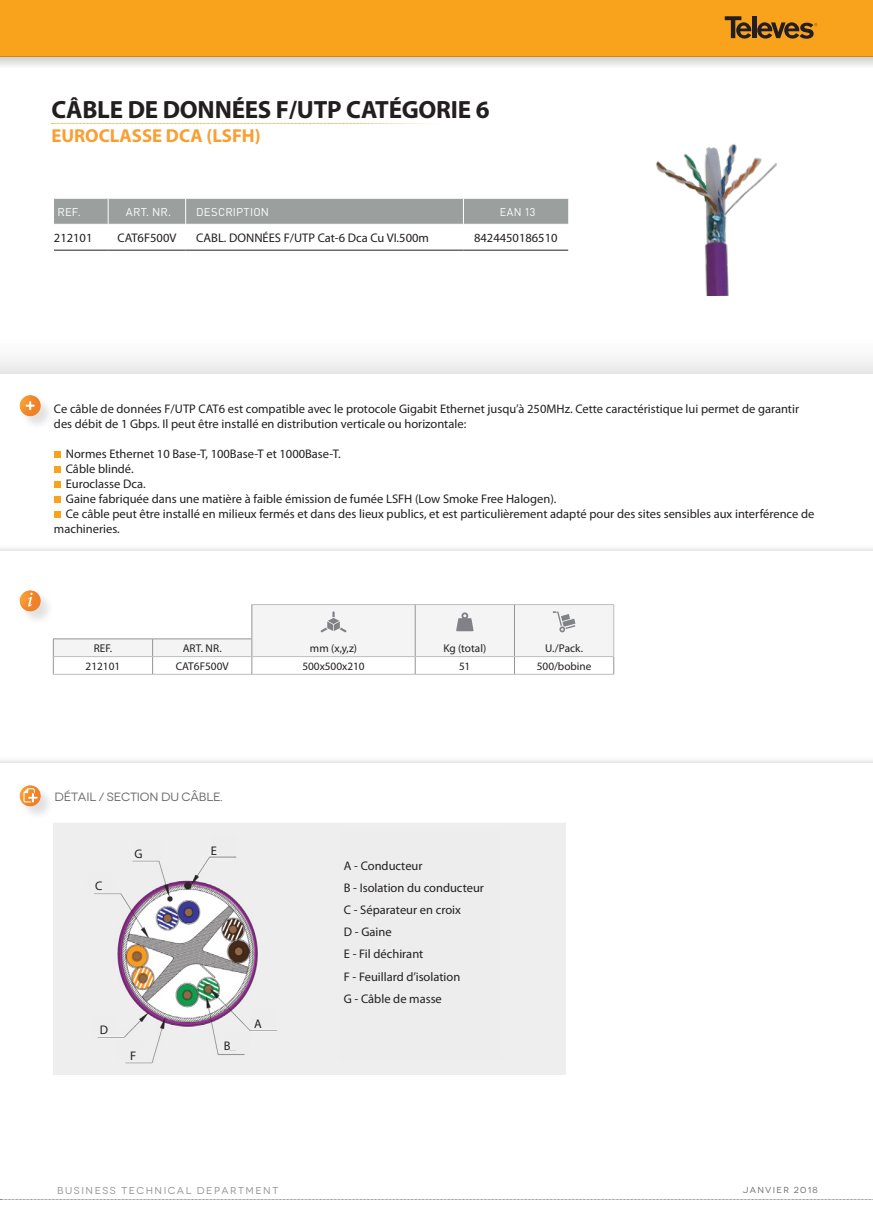
<style>
.page{position:relative;width:873px;height:1223px;background:#fff}
.page>*{position:absolute;margin:0;border:0;box-sizing:border-box;transform-origin:0 0}
.t1{font:700 25px "Myriad Pro";letter-spacing:-.01em;color:#231f20}
.t2{font:700 18.75px "Myriad Pro";color:#f99f32}
.TITULO_tabla_gama{font:12.5px/15px "Myriad Pro";color:#231f20}
.t3{font:expanded 12px "Novecento";letter-spacing:-.02em;color:#6c6d70}
.Título_táboa{font:11.25px "Myriad Pro";color:#231f20}
.Título_táboa-2{font:11.25px "DIN Pro";letter-spacing:.015em;color:#fff}
.TITULO_tabla_gama-2{font:11.25px "Myriad Pro";color:#231f20}
.Título_táboa-3{font:11.25px "DIN Pro";letter-spacing:.015em;color:#fff;scale:.95 1}
.t4{font:expanded 10px "Novecento";letter-spacing:.15em;color:#939598}
.t5{font:expanded 8.75px "Novecento";letter-spacing:.15em;color:#6c6d70}
</style>
<div class="page">
<div style="left:0;top:0;width:872px;height:57px;background:#f9a21c"></div>
<svg style="left:724px;top:16px;width:93px;height:23px"></svg>
<svg style="left:0;top:1199px;width:873px;height:1px"></svg>
<svg style="left:0;top:57px;width:872px;height:9px;background:#e0e0e2"></svg>
<div style="left:0;top:327px;width:872px;height:46px;background:linear-gradient(to bottom,#fff,#ececec)"></div>
<div style="left:0;top:542px;width:872px;height:8px;background:#fbfbfb"></div>
<div style="left:54px;top:451px;width:7px;height:6px;background:#f9a21c"></div>
<div style="left:54px;top:466px;width:7px;height:6px;background:#f9a21c"></div>
<div style="left:54px;top:481px;width:7px;height:6px;background:#f9a21c"></div>
<div style="left:54px;top:496px;width:7px;height:6px;background:#f9a21c"></div>
<div style="left:54px;top:511px;width:7px;height:6px;background:#f9a21c"></div>
<div style="left:20px;top:396px;width:34px;height:34px;background:#231f20;opacity:.13"></div>
<div style="left:19px;top:394px;width:24px;height:24px;background:#d1232a;opacity:.21"></div>
<svg style="left:26px;top:401px;width:9px;height:9px"></svg>
<svg style="left:54px;top:198px;width:514px;height:26px;background:#9ea3a2"></svg>
<hr style="left:463px;top:198px;width:105px;height:1px;background:#fff">
<hr style="left:54px;top:250px;width:54px;height:1px;background:#231f20">
<hr style="left:108px;top:250px;width:78px;height:1px;background:#231f20">
<hr style="left:186px;top:250px;width:277px;height:1px;background:#231f20">
<hr style="left:463px;top:250px;width:105px;height:1px;background:#231f20">
<div style="left:20px;top:591px;width:34px;height:34px;background:#231f20;opacity:.13"></div>
<div style="left:19px;top:589px;width:23px;height:24px;background:#d1232a;opacity:.21"></div>
<svg style="left:28px;top:592px;width:5px;height:14px"></svg>
<div style="left:0;top:753px;width:872px;height:9px;background:#fbfbfb"></div>
<hr style="left:53px;top:674px;width:100px;height:1px;background:#bcbdc0">
<hr style="left:153px;top:674px;width:99px;height:1px;background:#bcbdc0">
<hr style="left:252px;top:674px;width:163px;height:1px;background:#bcbdc0">
<hr style="left:415px;top:674px;width:99px;height:1px;background:#bcbdc0">
<hr style="left:514px;top:674px;width:100px;height:1px;background:#bcbdc0">
<svg style="left:53px;top:604px;width:561px;height:70px"></svg>
<svg style="left:52px;top:123px;width:380px;height:1px"></svg>
<img style="left:656px;top:144px;width:121px;height:152px">
<div style="left:20px;top:786px;width:34px;height:34px;background:#231f20;opacity:.13"></div>
<div style="left:19px;top:784px;width:23px;height:24px;background:#d1232a;opacity:.21"></div>
<svg style="left:23px;top:788px;width:15px;height:14px"></svg>
<img style="left:53px;top:823px;width:512px;height:251px">
<div style="left:339px;top:830px;width:163px;height:229px;background:#ededed"></div>
<div style="left:211px;top:835px;width:26px;height:19px;background:#ededed"></div>
<div style="left:250px;top:1009px;width:26px;height:19px;background:#ededed"></div>
<div style="left:224px;top:1031px;width:26px;height:19px;background:#ededed"></div>
<div style="left:117px;top:1040px;width:26px;height:19px;background:#ededed"></div>
<div style="left:92px;top:1015px;width:25px;height:19px;background:#ededed"></div>
<div style="left:87px;top:873px;width:25px;height:19px;background:#ededed"></div>
<div style="left:135px;top:839px;width:25px;height:19px;background:#ededed"></div>
<p class="t1" style="left:51px;top:93px;width:439px">CÂBLE DE DONNÉES F/UTP CATÉGORIE 6</p>
<p class="t2" style="left:51px;top:123px;width:211px">EUROCLASSE DCA (LSFH)</p>
<p class="Título_táboa-2" style="left:57px;top:204px;width:25px">REF.</p>
<p class="Título_táboa-2" style="left:126px;top:204px;width:47px">ART. NR.</p>
<p class="Título_táboa-2" style="left:196px;top:204px;width:74px">DESCRIPTION</p>
<p class="Título_táboa-3" style="left:500px;top:204px;width:39px">EAN 13</p>
<p class="TITULO_tabla_gama" style="left:54px;top:230px;width:40px">212101</p>
<p class="TITULO_tabla_gama" style="left:117px;top:230px;width:60px">CAT6F500V</p>
<p class="TITULO_tabla_gama" style="left:196px;top:230px;width:234px">CABL. DONNÉES F/UTP Cat-6 Dca Cu VI.500m</p>
<p class="TITULO_tabla_gama" style="left:474px;top:230px;width:85px">8424450186510</p>
<p class="TITULO_tabla_gama" style="left:54px;top:401px;width:746px">Ce câble de données F/UTP CAT6 est compatible avec le protocole Gigabit Ethernet jusqu’à 250MHz. Cette caractéristique lui permet de garantir des débit de 1 Gbps. Il peut être installé en distribution verticale ou horizontale:</p>
<p class="TITULO_tabla_gama" style="left:66px;top:446px;width:276px">Normes Ethernet 10 Base-T, 100Base-T et 1000Base-T.</p>
<p class="TITULO_tabla_gama" style="left:66px;top:461px;width:69px">Câble blindé.</p>
<p class="TITULO_tabla_gama" style="left:66px;top:476px;width:81px">Euroclasse Dca.</p>
<p class="TITULO_tabla_gama" style="left:66px;top:491px;width:492px">Gaine fabriquée dans une matière à faible émission de fumée LSFH (Low Smoke Free Halogen).</p>
<p class="TITULO_tabla_gama" style="left:54px;top:506px;width:761px;text-indent:12px">Ce câble peut être installé en milieux fermés et dans des lieux publics, et est particulièrement adapté pour des sites sensibles aux interférence de machineries.</p>
<p class="Título_táboa" style="left:94px;top:641px;width:20px">REF.</p>
<p class="Título_táboa" style="left:183px;top:641px;width:40px">ART. NR.</p>
<p class="Título_táboa" style="left:310px;top:641px;width:49px">mm (x,y,z)</p>
<p class="Título_táboa" style="left:443px;top:641px;width:44px">Kg (total)</p>
<p class="Título_táboa" style="left:545px;top:641px;width:40px">U./Pack.</p>
<p class="TITULO_tabla_gama-2" style="left:86px;top:659px;width:36px">212101</p>
<p class="Título_táboa" style="left:176px;top:659px;width:55px">CAT6F500V</p>
<p class="Título_táboa" style="left:302px;top:659px;width:64px">500x500x210</p>
<p class="Título_táboa" style="left:459px;top:659px;width:13px">51</p>
<p class="Título_táboa" style="left:536px;top:659px;width:56px">500/bobine</p>
<p class="t3" style="left:54px;top:789px;width:170px">DÉTAIL / SECTION DU CÂBLE.</p>
<p class="TITULO_tabla_gama" style="left:95px;top:878px;width:9px">C</p>
<p class="TITULO_tabla_gama" style="left:134px;top:846px;width:10px">G</p>
<p class="TITULO_tabla_gama" style="left:211px;top:843px;width:8px">E</p>
<p class="TITULO_tabla_gama" style="left:100px;top:1022px;width:10px">D</p>
<p class="TITULO_tabla_gama" style="left:130px;top:1047px;width:8px">F</p>
<p class="TITULO_tabla_gama" style="left:224px;top:1038px;width:8px">B</p>
<p class="TITULO_tabla_gama" style="left:254px;top:1016px;width:9px">A</p>
<p class="t4" style="left:57px;top:1184px;width:222px">BUSINESS TECHNICAL DEPARTMENT</p>
<p class="TITULO_tabla_gama" style="left:344px;top:858px;width:80px">A - Conducteur</p>
<p class="TITULO_tabla_gama" style="left:344px;top:880px;width:142px">B - Isolation du conducteur</p>
<p class="TITULO_tabla_gama" style="left:344px;top:902px;width:118px">C - Séparateur en croix</p>
<p class="TITULO_tabla_gama" style="left:344px;top:924px;width:49px">D - Gaine</p>
<p class="TITULO_tabla_gama" style="left:344px;top:946px;width:81px">E - Fil déchirant</p>
<p class="TITULO_tabla_gama" style="left:344px;top:968px;width:118px">F - Feuillard d’isolation</p>
<p class="TITULO_tabla_gama" style="left:344px;top:990px;width:99px">G - Câble de masse</p>
<p class="t5" style="left:742px;top:1184px;width:77px">JANVIER 2018</p>
</div>
